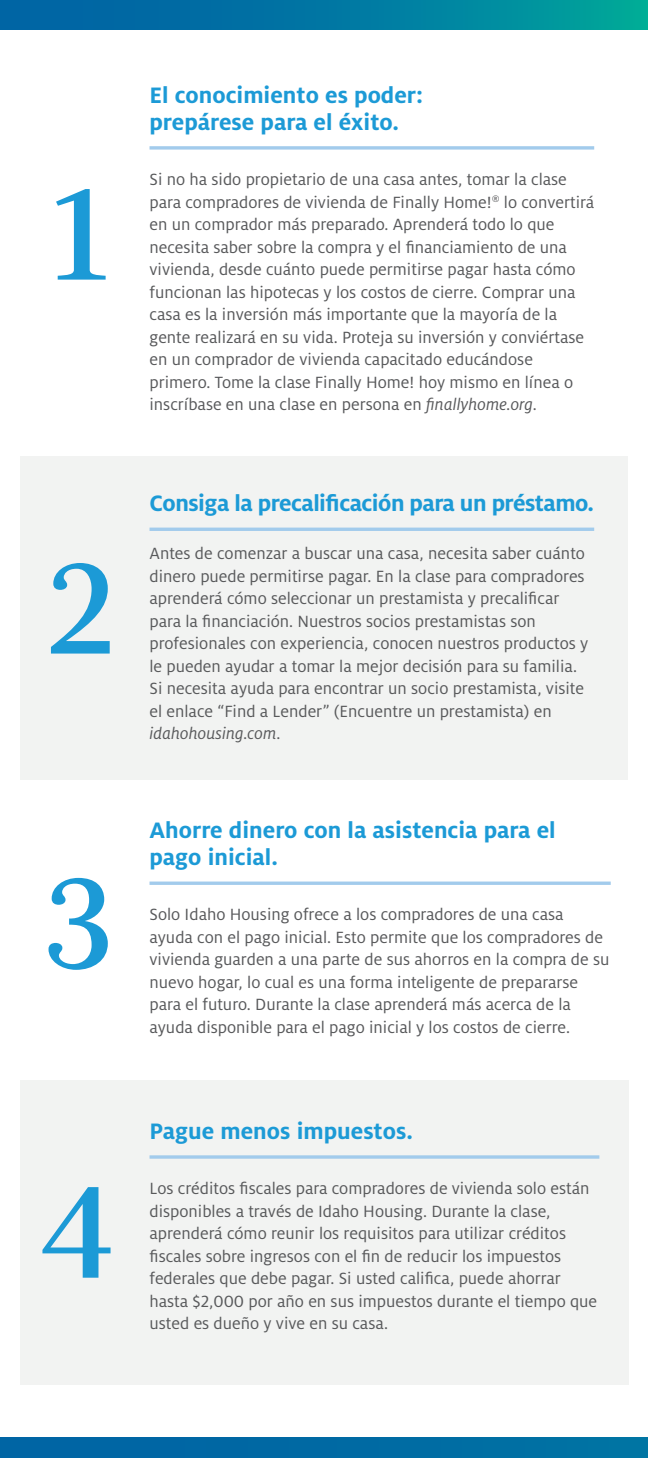
<style>
.page{position:relative;width:648px;height:1458px;background:#fff}
.page>*{position:absolute;margin:0;border:0;box-sizing:border-box;transform-origin:0 0}
.t1{font:500 137.25px "Acta";color:#1c9ad6}
.t2{font:700 24.75px/27px "Milo Pro";color:#1c9ad6}
.t3{font:700 24.75px "Milo Pro";letter-spacing:-.02em;color:#1c9ad6}
.t4{font:18px/22.5px "Milo Pro";color:#58595b}
.s1{font-style:italic}
</style>
<div class="page">
<div style="left:0;top:0;width:648px;height:30px;background:linear-gradient(to right,#0059a6,#00a09c)"></div>
<div style="left:0;top:1437px;width:648px;height:21px;background:#0069a3"></div>
<div style="left:20px;top:456px;width:608px;height:324px;background:#f2f3f2"></div>
<div style="left:20px;top:1081px;width:609px;height:304px;background:#f2f3f2"></div>
<svg style="left:150px;top:146px;width:444px;height:4px;background:#b0d2ee"></svg>
<hr style="left:150px;top:882px;width:461px;height:3px;background:#a2cbec">
<svg style="left:150px;top:1155px;width:449px;height:4px;background:#aed1ec"></svg>
<hr style="left:150px;top:528px;width:444px;height:3px;background:#a2cbec">
<h1 class="t1" style="left:53px;top:151px;width:59px">1</h1>
<h1 class="t1" style="left:39px;top:525px;width:84px">2</h1>
<h1 class="t1" style="left:37px;top:840px;width:84px">3</h1>
<h1 class="t1" style="left:39px;top:1149px;width:77px">4</h1>
<h2 class="t2" style="left:150px;top:82px;width:275px">El conocimiento es poder: prepárese para el éxito.</h2>
<p class="t4" style="left:150px;top:168px;width:446px">Si no ha sido propietario de una casa antes, tomar la clase para compradores de vivienda de Finally Home!<sup>®</sup> lo convertirá en un comprador más preparado. Aprenderá todo lo que necesita saber sobre la compra y el financiamiento de una vivienda, desde cuánto puede permitirse pagar hasta cómo funcionan las hipotecas y los costos de cierre. Comprar una casa es la inversión más importante que la mayoría de la gente realizará en su vida. Proteja su inversión y conviértase en un comprador de vivienda capacitado educándose primero. Tome la clase Finally Home! hoy mismo en línea o inscríbase en una clase en persona en <span class="s1">finallyhome.org</span>.</p>
<h2 class="t3" style="left:150px;top:490px;width:446px">Consiga la precalificación para un préstamo.</h2>
<p class="t4" style="left:150px;top:543px;width:440px">Antes de comenzar a buscar una casa, necesita saber cuánto dinero puede permitirse pagar. En la clase para compradores aprenderá cómo seleccionar un prestamista y precalificar para la financiación. Nuestros socios prestamistas son profesionales con experiencia, conocen nuestros productos y le pueden ayudar a tomar la mejor decisión para su familia.<br>Si necesita ayuda para encontrar un socio prestamista, visite el enlace “Find a Lender” (Encuentre un prestamista) en <span class="s1">idahohousing.com</span>.</p>
<h2 class="t2" style="left:150px;top:817px;width:408px">Ahorre dinero con la asistencia para el pago inicial.</h2>
<p class="t4" style="left:150px;top:904px;width:461px">Solo Idaho Housing ofrece a los compradores de una casa ayuda con el pago inicial. Esto permite que los compradores de vivienda guarden a una parte de sus ahorros en la compra de su nuevo hogar, lo cual es una forma inteligente de prepararse para el futuro. Durante la clase aprenderá más acerca de la ayuda disponible para el pago inicial y los costos de cierre.</p>
<h2 class="t2" style="left:150px;top:1118px;width:265px">Pague menos impuestos.</h2>
<p class="t4" style="left:150px;top:1177px;width:449px">Los créditos fiscales para compradores de vivienda solo están disponibles a través de Idaho Housing. Durante la clase, aprenderá cómo reunir los requisitos para utilizar créditos fiscales sobre ingresos con el fin de reducir los impuestos federales que debe pagar. Si usted califica, puede ahorrar hasta $2,000 por año en sus impuestos durante el tiempo que usted es dueño y vive en su casa.</p>
</div>
